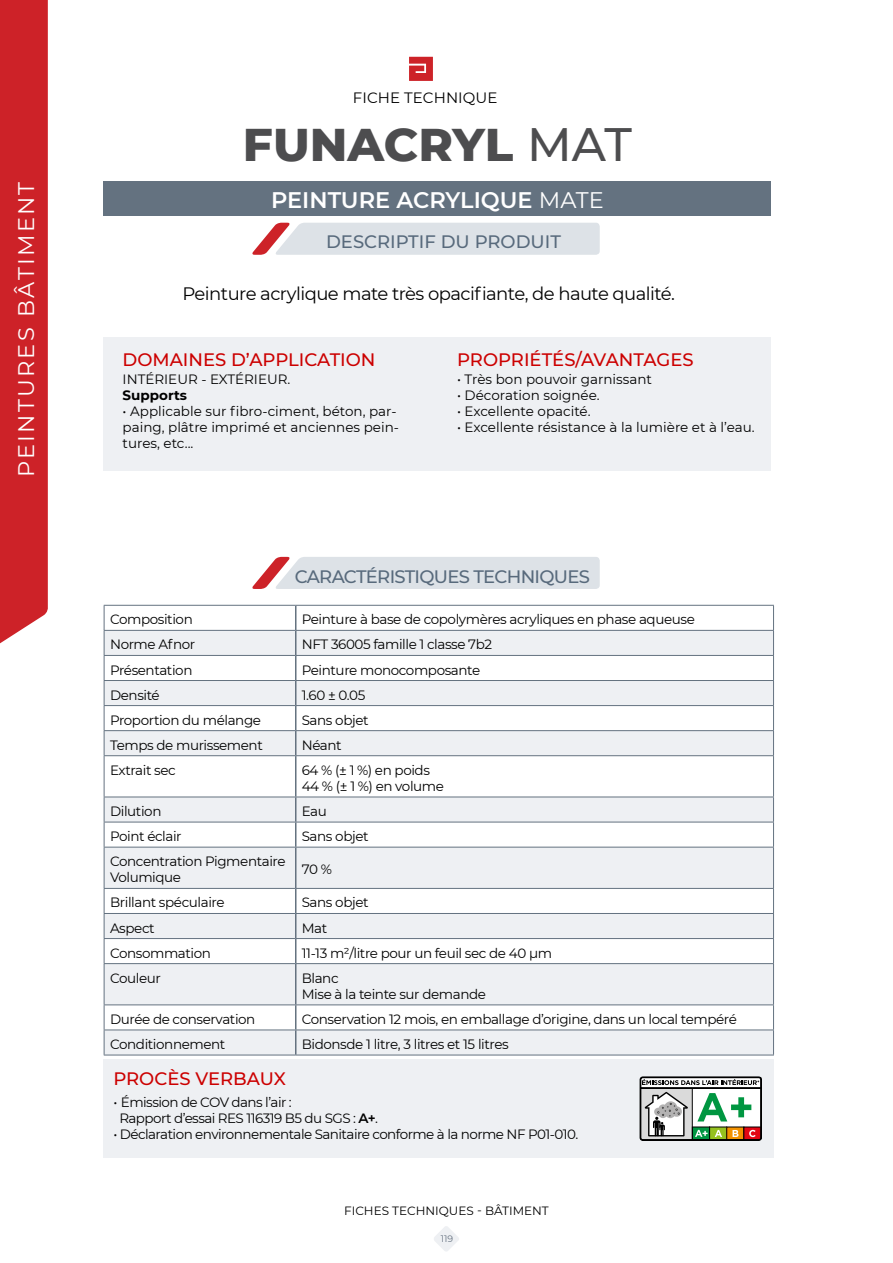
<style>
.page{position:relative;width:893px;height:1263px;background:#fff}
.page>*{position:absolute;margin:0;border:0;box-sizing:border-box;transform-origin:0 0}
.t1{font:800 46.8px "Montserrat";color:#4d4d4f}
.t2{font:600 22.5px "Montserrat";color:#fff}
.t3{font:22.5px "Montserrat";letter-spacing:.1em;color:#fff}
.t4{font:500 18px "Montserrat";color:#c00}
.t5{font:18px "Montserrat";letter-spacing:-.03em;color:#000}
.t6{font:500 18px "Montserrat";letter-spacing:-.04em;color:#586a7c}
.t7{font:500 18px "Montserrat";color:#586a7c}
.t8{font:15px "Montserrat";letter-spacing:.005em;color:#000}
.t9{font:13.5px/16.2px "Montserrat";letter-spacing:-.03em;color:#000}
.t10{font:13.5px/16.2px "Montserrat";color:#000}
.t11{font:700 13.5px "Montserrat";color:#000}
.t12{font:12px "Montserrat";color:#000}
.t13{font:9.3px "Montserrat";color:#657180}
.s1{font-weight:500}
.s2{font-weight:400}
.s3{font-weight:600}
</style>
<div class="page">
<svg style="left:434px;top:1226px;width:25px;height:25px"></svg>
<div style="left:104px;top:181px;width:667px;height:35px;background:#647280"></div>
<svg style="left:409px;top:57px;width:24px;height:24px"></svg>
<div style="left:0;top:0;width:48px;height:644px;background:#cd2228"></div>
<svg style="left:252px;top:223px;width:348px;height:32px;background:#dedce1"></svg>
<svg style="left:252px;top:557px;width:348px;height:32px;background:#dedce0"></svg>
<div style="left:104px;top:337px;width:667px;height:133px;background:#eef0f3"></div>
<div style="left:104px;top:1059px;width:670px;height:99px;background:#eef0f3"></div>
<svg style="left:105px;top:631px;width:668px;height:424px;fill:#eef0f3"></svg>
<hr style="left:104px;top:605px;width:192px;height:1px;background:#647280">
<hr style="left:104px;top:630px;width:192px;height:1px;background:#647280">
<hr style="left:104px;top:655px;width:192px;height:1px;background:#647280">
<hr style="left:104px;top:680px;width:192px;height:1px;background:#647280">
<hr style="left:104px;top:705px;width:192px;height:1px;background:#647280">
<hr style="left:104px;top:730px;width:192px;height:1px;background:#647280">
<svg style="left:104px;top:606px;width:1px;height:149px"></svg>
<hr style="left:104px;top:755px;width:192px;height:1px;background:#647280">
<hr style="left:104px;top:756px;width:1px;height:41px;background:#647280">
<hr style="left:104px;top:797px;width:192px;height:1px;background:#647280">
<hr style="left:104px;top:822px;width:192px;height:1px;background:#647280">
<svg style="left:104px;top:797px;width:1px;height:50px"></svg>
<hr style="left:104px;top:847px;width:192px;height:1px;background:#647280">
<hr style="left:104px;top:847px;width:1px;height:41px;background:#647280">
<hr style="left:104px;top:888px;width:192px;height:1px;background:#647280">
<hr style="left:104px;top:913px;width:192px;height:1px;background:#647280">
<hr style="left:104px;top:938px;width:192px;height:1px;background:#647280">
<svg style="left:104px;top:889px;width:1px;height:74px"></svg>
<hr style="left:104px;top:963px;width:192px;height:1px;background:#647280">
<hr style="left:104px;top:964px;width:1px;height:40px;background:#647280">
<hr style="left:104px;top:1004px;width:192px;height:1px;background:#647280">
<hr style="left:104px;top:1029px;width:192px;height:1px;background:#647280">
<svg style="left:104px;top:1005px;width:1px;height:50px"></svg>
<hr style="left:104px;top:1055px;width:192px;height:1px;background:#647280">
<hr style="left:296px;top:605px;width:478px;height:1px;background:#647280">
<hr style="left:296px;top:630px;width:478px;height:1px;background:#647280">
<hr style="left:296px;top:655px;width:478px;height:1px;background:#647280">
<hr style="left:296px;top:680px;width:478px;height:1px;background:#647280">
<hr style="left:296px;top:705px;width:478px;height:1px;background:#647280">
<hr style="left:296px;top:730px;width:478px;height:1px;background:#647280">
<svg style="left:773px;top:606px;width:1px;height:149px"></svg>
<hr style="left:296px;top:755px;width:478px;height:1px;background:#647280">
<hr style="left:773px;top:756px;width:1px;height:41px;background:#647280">
<hr style="left:296px;top:797px;width:478px;height:1px;background:#647280">
<hr style="left:296px;top:822px;width:478px;height:1px;background:#647280">
<svg style="left:773px;top:797px;width:1px;height:50px"></svg>
<hr style="left:296px;top:847px;width:478px;height:1px;background:#647280">
<hr style="left:773px;top:847px;width:1px;height:41px;background:#647280">
<hr style="left:296px;top:888px;width:478px;height:1px;background:#647280">
<hr style="left:296px;top:913px;width:478px;height:1px;background:#647280">
<hr style="left:296px;top:938px;width:478px;height:1px;background:#647280">
<svg style="left:773px;top:889px;width:1px;height:74px"></svg>
<hr style="left:296px;top:963px;width:478px;height:1px;background:#647280">
<hr style="left:773px;top:964px;width:1px;height:40px;background:#647280">
<hr style="left:296px;top:1004px;width:478px;height:1px;background:#647280">
<hr style="left:296px;top:1029px;width:478px;height:1px;background:#647280">
<svg style="left:773px;top:1005px;width:1px;height:50px"></svg>
<hr style="left:296px;top:1055px;width:478px;height:1px;background:#647280">
<svg style="left:295px;top:606px;width:1px;height:149px"></svg>
<hr style="left:295px;top:756px;width:1px;height:41px;background:#647280">
<svg style="left:295px;top:797px;width:1px;height:50px"></svg>
<hr style="left:295px;top:847px;width:1px;height:41px;background:#647280">
<svg style="left:295px;top:889px;width:1px;height:74px"></svg>
<hr style="left:295px;top:964px;width:1px;height:40px;background:#647280">
<svg style="left:295px;top:1005px;width:1px;height:50px"></svg>
<svg style="left:640px;top:1077px;width:122px;height:63px;background:#a9b2a3"></svg>
<h2 class="t3" style="left:11px;top:477px;width:297px;rotate:-90deg">PEINTURES BÂTIMENT</h2>
<p class="t8" style="left:353px;top:88px;width:146px">FICHE TECHNIQUE</p>
<h1 class="t1" style="left:243px;top:110px;width:390px">FUNACRYL <span class="s1">MAT</span></h1>
<h2 class="t2" style="left:271px;top:184px;width:334px">PEINTURE ACRYLIQUE <span class="s2">MATE</span></h2>
<h3 class="t7" style="left:326px;top:229px;width:236px">DESCRIPTIF DU PRODUIT</h3>
<h3 class="t5" style="left:182px;top:281px;width:494px">Peinture acrylique mate très opacifiante, de haute qualité.</h3>
<h3 class="t4" style="left:123px;top:347px;width:254px">DOMAINES D’APPLICATION</h3>
<p class="t10" style="left:123px;top:370px;width:169px">INTÉRIEUR - EXTÉRIEUR.</p>
<p class="t11" style="left:123px;top:385px;width:66px">Supports</p>
<p class="t10" style="left:123px;top:403px;width:278px">• Applicable sur fibro-ciment, béton, par&shy;paing, plâtre imprimé et anciennes pein&shy;tures, etc...</p>
<h3 class="t4" style="left:457px;top:347px;width:238px">PROPRIÉTÉS/AVANTAGES</h3>
<p class="t10" style="left:457px;top:370px;width:196px">• Très bon pouvoir garnissant</p>
<p class="t10" style="left:457px;top:386px;width:144px">• Décoration soignée.</p>
<p class="t10" style="left:457px;top:403px;width:135px">• Excellente opacité.</p>
<p class="t10" style="left:457px;top:419px;width:299px">• Excellente résistance à la lumière et à l’eau.</p>
<h3 class="t6" style="left:295px;top:564px;width:296px">CARACTÉRISTIQUES TECHNIQUES</h3>
<p class="t9" style="left:110px;top:611px;width:84px">Composition</p>
<p class="t9" style="left:302px;top:611px;width:395px">Peinture à base de copolymères acryliques en phase aqueuse</p>
<p class="t9" style="left:110px;top:636px;width:87px">Norme Afnor</p>
<p class="t9" style="left:302px;top:636px;width:192px">NFT 36005 famille 1 classe 7b2</p>
<p class="t9" style="left:110px;top:661px;width:84px">Présentation</p>
<p class="t9" style="left:302px;top:661px;width:180px">Peinture monocomposante</p>
<p class="t9" style="left:110px;top:686px;width:51px">Densité</p>
<p class="t9" style="left:302px;top:686px;width:65px">1.60 ± 0.05</p>
<p class="t9" style="left:110px;top:711px;width:152px">Proportion du mélange</p>
<p class="t9" style="left:302px;top:711px;width:68px">Sans objet</p>
<p class="t9" style="left:110px;top:736px;width:154px">Temps de murissement</p>
<p class="t9" style="left:302px;top:736px;width:41px">Néant</p>
<p class="t9" style="left:110px;top:761px;width:67px">Extrait sec</p>
<p class="t9" style="left:302px;top:761px;width:144px">64 % (± 1 %) en poids<br>44 % (± 1 %) en volume</p>
<p class="t9" style="left:110px;top:803px;width:53px">Dilution</p>
<p class="t9" style="left:302px;top:803px;width:27px">Eau</p>
<p class="t9" style="left:110px;top:828px;width:73px">Point éclair</p>
<p class="t9" style="left:302px;top:828px;width:68px">Sans objet</p>
<p class="t9" style="left:110px;top:853px;width:177px">Concentration Pigmentaire<br>Volumique</p>
<p class="t9" style="left:302px;top:861px;width:32px">70 %</p>
<p class="t9" style="left:110px;top:894px;width:116px">Brillant spéculaire</p>
<p class="t9" style="left:302px;top:894px;width:68px">Sans objet</p>
<p class="t9" style="left:110px;top:919px;width:46px">Aspect</p>
<p class="t9" style="left:302px;top:919px;width:27px">Mat</p>
<p class="t9" style="left:110px;top:944px;width:102px">Consommation</p>
<p class="t9" style="left:302px;top:944px;width:252px">11-13 m²/litre pour un feuil sec de 40 μm</p>
<p class="t9" style="left:110px;top:969px;width:52px">Couleur</p>
<p class="t9" style="left:302px;top:969px;width:186px">Blanc<br>Mise à la teinte sur demande</p>
<p class="t9" style="left:110px;top:1010px;width:147px">Durée de conservation</p>
<p class="t9" style="left:302px;top:1010px;width:437px">Conservation 12 mois, en emballage d’origine, dans un local tempéré</p>
<p class="t9" style="left:110px;top:1036px;width:117px">Conditionnement</p>
<p class="t9" style="left:302px;top:1036px;width:208px">Bidonsde 1 litre, 3 litres et 15 litres</p>
<h3 class="t4" style="left:113px;top:1066px;width:174px">PROCÈS VERBAUX</h3>
<p class="t9" style="left:119px;top:1093px;width:260px;text-indent:-6px">• Émission de COV dans l’air :<br>Rapport d’essai RES 116319 B5 du SGS : <span class="s3">A+</span>.</p>
<p class="t9" style="left:113px;top:1126px;width:467px">• Déclaration environnementale Sanitaire conforme à la norme NF P01-010.</p>
<p class="t12" style="left:344px;top:1202px;width:206px">FICHES TECHNIQUES - BÂTIMENT</p>
<p class="t13" style="left:441px;top:1232px;width:14px">119</p>
</div>
